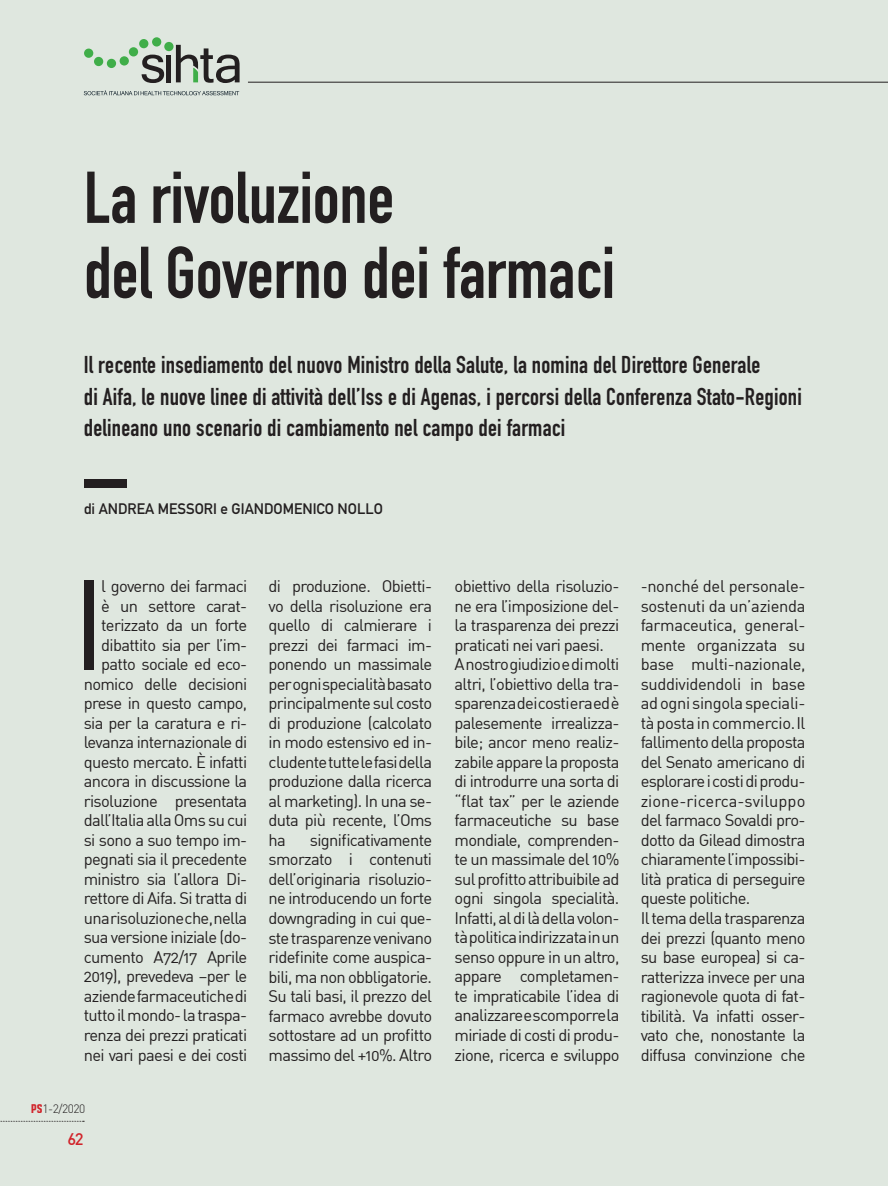
<style>
.page{position:relative;width:888px;height:1186px;background:#dfe7df}
.page>*{position:absolute;margin:0;border:0;box-sizing:border-box;transform-origin:0 0}
.t1{font:126px "DIN Regular Alternate";color:#231f20}
.t2{font:700 72px/75px "DIN Condensed";color:#231f20}
.t3{font:700 24px/31.5px "DIN Condensed";letter-spacing:.01em;color:#231f20}
.t4{font:16.5px/19.5px "DIN Regular Alternate";letter-spacing:-.04em;color:#231f20;text-align:justify}
.t5{font:500 16.5px "DIN";color:#d1232a}
.t6{font:700 15px "DIN Alternate";color:#231f20}
.t7{font:300 12px "DIN";color:#231f20}
.s1{font-family:"Cubadak";font-weight:400;color:#d1232a}
</style>
<div class="page">
<hr style="left:248px;top:82px;width:640px;height:1px;background:#231f20">
<svg style="left:0;top:1120px;width:84px;height:1px"></svg>
<svg style="left:84px;top:90px;width:155px;height:5px"></svg>
<svg style="left:142px;top:55px;width:22px;height:28px"></svg>
<div style="left:166px;top:55px;width:5px;height:27px;background:#231f20"></div>
<div style="left:84px;top:49px;width:9px;height:9px;background:#40ae49;border-radius:50%"></div>
<div style="left:94px;top:57px;width:9px;height:9px;background:#40ae49;border-radius:50%"></div>
<div style="left:107px;top:59px;width:9px;height:9px;background:#40ae49;border-radius:50%"></div>
<div style="left:120px;top:56px;width:9px;height:10px;background:#40ae49;border-radius:50%"></div>
<div style="left:129px;top:47px;width:9px;height:9px;background:#40ae49;border-radius:50%"></div>
<div style="left:164px;top:42px;width:10px;height:9px;background:#40ae49;border-radius:50%"></div>
<div style="left:152px;top:37px;width:9px;height:10px;background:#40ae49;border-radius:50%"></div>
<div style="left:139px;top:39px;width:9px;height:9px;background:#40ae49;border-radius:50%"></div>
<svg style="left:176px;top:45px;width:64px;height:38px"></svg>
<div style="left:84px;top:479px;width:42px;height:8px;background:#231f20"></div>
<h2 class="t2" style="left:84px;top:160px;width:533px">La rivoluzione<br>del Governo dei farmaci</h2>
<p class="t3" style="left:84px;top:349px;width:720px">Il recente insediamento del nuovo Ministro della Salute, la nomina del Direttore Generale<br>di Aifa, le nuove linee di attività dell’Iss e di Agenas, i percorsi della Conferenza Stato-Regioni delineano uno scenario di cambiamento nel campo dei farmaci</p>
<p class="t6" style="left:84px;top:497px;width:301px">di ANDREA MESSORI e GIANDOMENICO NOLLO</p>
<p class="t4" style="left:84px;top:576px;width:165px;text-align:right">l governo dei farmaci<br>è un settore carat&shy;terizzato da un forte dibattito sia per l’im&shy;patto sociale ed eco&shy;nomico delle decisioni prese in questo campo, sia per la caratura e ri&shy;levanza internazionale di questo mercato. È infatti ancora in discussione la risoluzione presentata dall’Italia alla Oms su cui si sono a suo tempo im&shy;pegnati sia il precedente ministro sia l’allora Di&shy;rettore di Aifa. Si tratta di una risoluzione che, nella sua versione iniziale (do&shy;cumento A72/17 Aprile<br>2019), prevedeva –per le aziende farmaceutiche di tutto il mondo- la traspa&shy;renza dei prezzi praticati nei vari paesi e dei costi</p>
<p class="t4" style="left:269px;top:576px;width:165px">di produzione. Obietti&shy;vo della risoluzione era quello di calmierare i prezzi dei farmaci im&shy;ponendo un massimale per ogni specialità basato principalmente sul costo di produzione (calcolato in modo estensivo ed in&shy;cludente tutte le fasi della produzione dalla ricerca al marketing). In una se&shy;duta più recente, l’Oms ha</p>
<h1 class="t1" style="left:71px;top:546px;width:37px">I</h1>
<p class="t4" style="left:269px;top:830px;width:165px;text-indent:41px">significativamente smorzato i contenuti dell’originaria risoluzio&shy;ne introducendo un forte downgrading in cui que&shy;ste trasparenze venivano ridefinite come auspica&shy;bili, ma non obbligatorie.<br>Su tali basi, il prezzo del farmaco avrebbe dovuto sottostare ad un profitto massimo del +10%. Altro</p>
<p class="t7" style="left:31px;top:1101px;width:56px"><span class="s1">PS</span>1-2/2020</p>
<p class="t5" style="left:67px;top:1129px;width:18px">62</p>
<p class="t4" style="left:455px;top:576px;width:166px;text-align:left">obiettivo della risoluzio&shy;ne era l’imposizione del&shy;la trasparenza dei prezzi praticati nei vari paesi.<br>A nostro giudizio e di molti altri, l’obiettivo della tra&shy;sparenza dei costi era ed è palesemente irrealizza&shy;bile; ancor meno realiz&shy;zabile appare la proposta di introdurre una sorta di “flat tax” per le aziende farmaceutiche su base mondiale, comprenden&shy;te un massimale del 10% sul profitto attribuibile ad ogni singola specialità.<br>Infatti, al di là della volon&shy;tà politica indirizzata in un senso oppure in un altro, appare completamen&shy;te impraticabile l’idea di analizzare e scomporre la miriade di costi di produ&shy;zione, ricerca e sviluppo</p>
<p class="t4" style="left:641px;top:576px;width:166px;text-align:left">-nonché del personale&shy;sostenuti da un’azienda farmaceutica, general&shy;mente organizzata su base multi-nazionale, suddividendoli in base ad ogni singola speciali&shy;tà posta in commercio. Il fallimento della proposta del Senato americano di esplorare i costi di produ&shy;zione-ricerca-sviluppo del farmaco Sovaldi pro&shy;dotto da Gilead dimostra chiaramente l’impossibi&shy;lità pratica di perseguire queste politiche.<br>Il tema della trasparenza dei prezzi (quanto meno su base europea) si ca&shy;ratterizza invece per una ragionevole quota di fat&shy;tibilità. Va infatti osser&shy;vato che, nonostante la diffusa convinzione che</p>
</div>
